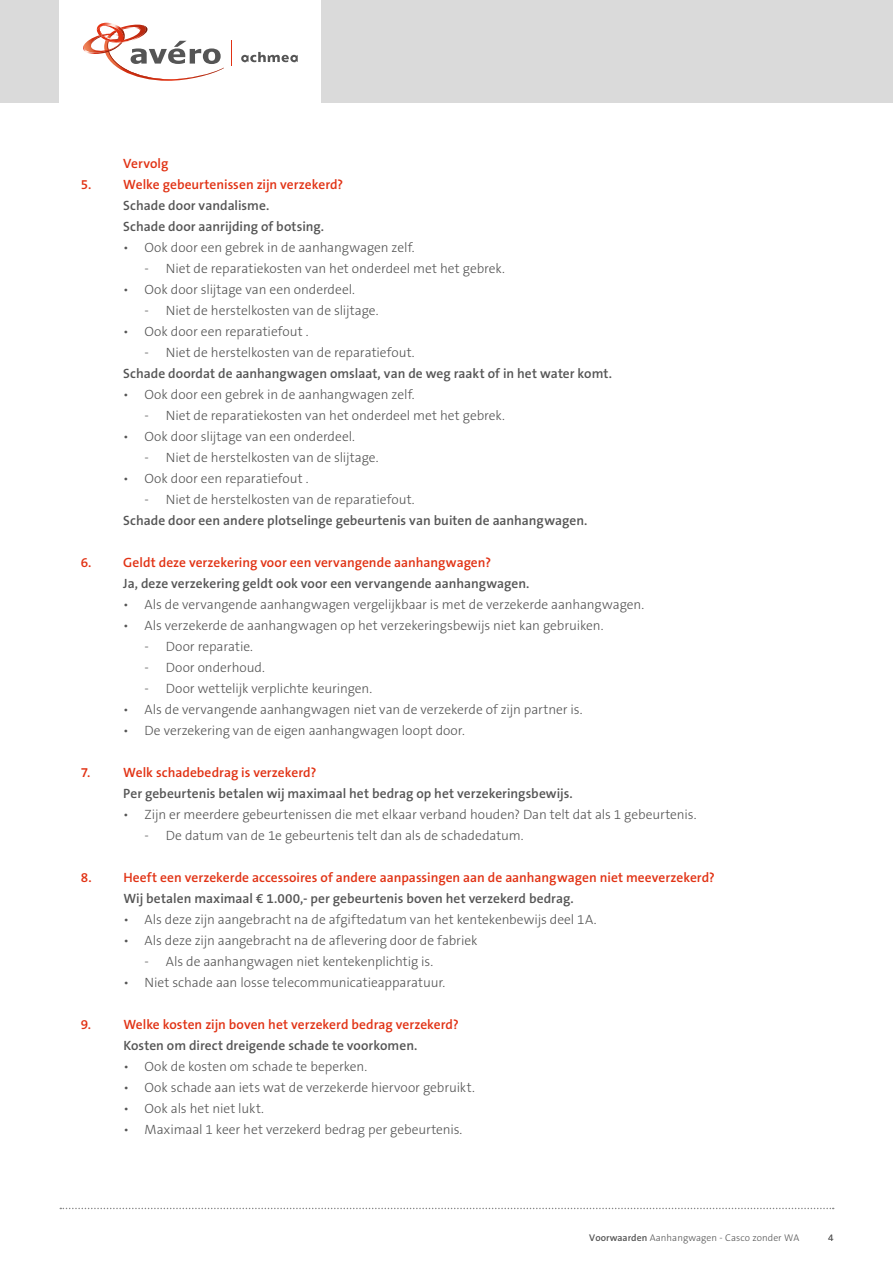
<style>
.page{position:relative;width:893px;height:1263px;background:#fff}
.page>*{position:absolute;margin:0;border:0;box-sizing:border-box;transform-origin:0 0}
.t1{font:300 13.5px "The Sans B3";letter-spacing:-.005em;color:#555}
.t2{font:600 13.5px/21px "The Sans B6";color:#555}
.t3{font:600 13.5px "The Sans B6";color:#e13214}
.t4{font:300 9.75px "The Sans B3";letter-spacing:.005em;color:#555}
.s1{font-family:"The Sans B6";font-weight:600}
</style>
<div class="page">
<div style="left:0;top:0;width:893px;height:103px;background:#dadada"></div>
<div style="left:60px;top:0;width:261px;height:103px;background:#fff"></div>
<svg style="left:241px;top:52px;width:57px;height:10px"></svg>
<svg style="left:83px;top:22px;width:141px;height:59px"></svg>
<svg style="left:231px;top:41px;width:1px;height:25px"></svg>
<svg style="left:60px;top:1208px;width:774px;height:1px"></svg>
<p class="t3" style="left:123px;top:156px;width:47px">Vervolg</p>
<p class="t3" style="left:81px;top:177px;width:264px">5. Welke gebeurtenissen zijn verzekerd?</p>
<p class="t2" style="left:123px;top:196px;width:202px">Schade door vandalisme.<br>Schade door aanrijding of botsing.</p>
<p class="t1" style="left:123px;top:241px;width:293px">• Ook door een gebrek in de aanhangwagen zelf.</p>
<p class="t1" style="left:145px;top:262px;width:362px">- Niet de reparatiekosten van het onderdeel met het gebrek.</p>
<p class="t1" style="left:123px;top:283px;width:233px">• Ook door slijtage van een onderdeel.</p>
<p class="t1" style="left:145px;top:304px;width:235px">- Niet de herstelkosten van de slijtage.</p>
<p class="t1" style="left:123px;top:325px;width:187px">• Ook door een reparatiefout .</p>
<p class="t1" style="left:145px;top:346px;width:272px">- Niet de herstelkosten van de reparatiefout.</p>
<p class="t2" style="left:123px;top:364px;width:490px">Schade doordat de aanhangwagen omslaat, van de weg raakt of in het water komt.</p>
<p class="t1" style="left:123px;top:388px;width:293px">• Ook door een gebrek in de aanhangwagen zelf.</p>
<p class="t1" style="left:145px;top:409px;width:362px">- Niet de reparatiekosten van het onderdeel met het gebrek.</p>
<p class="t1" style="left:123px;top:430px;width:233px">• Ook door slijtage van een onderdeel.</p>
<p class="t1" style="left:145px;top:451px;width:235px">- Niet de herstelkosten van de slijtage.</p>
<p class="t1" style="left:123px;top:472px;width:187px">• Ook door een reparatiefout .</p>
<p class="t1" style="left:145px;top:493px;width:272px">- Niet de herstelkosten van de reparatiefout.</p>
<p class="t2" style="left:123px;top:511px;width:466px">Schade door een andere plotselinge gebeurtenis van buiten de aanhangwagen.</p>
<p class="t3" style="left:81px;top:555px;width:412px">6. Geldt deze verzekering voor een vervangende aanhangwagen?</p>
<p class="t2" style="left:123px;top:574px;width:408px">Ja, deze verzekering geldt ook voor een vervangende aanhangwagen.</p>
<p class="t1" style="left:123px;top:598px;width:522px">• Als de vervangende aanhangwagen vergelijkbaar is met de verzekerde aanhangwagen.</p>
<p class="t1" style="left:123px;top:619px;width:482px">• Als verzekerde de aanhangwagen op het verzekeringsbewijs niet kan gebruiken.</p>
<p class="t1" style="left:145px;top:640px;width:110px">- Door reparatie.</p>
<p class="t1" style="left:145px;top:661px;width:122px">- Door onderhoud.</p>
<p class="t1" style="left:145px;top:682px;width:229px">- Door wettelijk verplichte keuringen.</p>
<p class="t1" style="left:123px;top:703px;width:461px">• Als de vervangende aanhangwagen niet van de verzekerde of zijn partner is.</p>
<p class="t1" style="left:123px;top:724px;width:343px">• De verzekering van de eigen aanhangwagen loopt door.</p>
<p class="t3" style="left:81px;top:766px;width:11px">7.</p>
<p class="t3" style="left:123px;top:766px;width:195px">Welk schadebedrag is verzekerd?</p>
<p class="t2" style="left:123px;top:784px;width:451px">Per gebeurtenis betalen wij maximaal het bedrag op het verzekeringsbewijs.</p>
<p class="t1" style="left:123px;top:808px;width:575px">• Zijn er meerdere gebeurtenissen die met elkaar verband houden? Dan telt dat als 1 gebeurtenis.</p>
<p class="t1" style="left:145px;top:829px;width:381px">- De datum van de 1e gebeurtenis telt dan als de schadedatum.</p>
<p class="t3" style="left:81px;top:871px;width:636px">8. Heeft een verzekerde accessoires of andere aanpassingen aan de aanhangwagen niet meeverzekerd?</p>
<p class="t2" style="left:123px;top:889px;width:452px">Wij betalen maximaal € 1.000,- per gebeurtenis boven het verzekerd bedrag.</p>
<p class="t1" style="left:123px;top:913px;width:475px">• Als deze zijn aangebracht na de afgiftedatum van het kentekenbewijs deel 1A.</p>
<p class="t1" style="left:123px;top:934px;width:356px">• Als deze zijn aangebracht na de aflevering door de fabriek</p>
<p class="t1" style="left:145px;top:955px;width:290px">- Als de aanhangwagen niet kentekenplichtig is.</p>
<p class="t1" style="left:123px;top:976px;width:323px">• Niet schade aan losse telecommunicatieapparatuur.</p>
<p class="t3" style="left:81px;top:1018px;width:380px">9. Welke kosten zijn boven het verzekerd bedrag verzekerd?</p>
<p class="t2" style="left:123px;top:1036px;width:296px">Kosten om direct dreigende schade te voorkomen.</p>
<p class="t1" style="left:123px;top:1060px;width:245px">• Ook de kosten om schade te beperken.</p>
<p class="t1" style="left:123px;top:1081px;width:353px">• Ook schade aan iets wat de verzekerde hiervoor gebruikt.</p>
<p class="t1" style="left:123px;top:1102px;width:142px">• Ook als het niet lukt.</p>
<p class="t1" style="left:123px;top:1123px;width:341px">• Maximaal 1 keer het verzekerd bedrag per gebeurtenis.</p>
<p class="t4" style="left:589px;top:1233px;width:212px"><span class="s1">Voorwaarden</span> Aanhangwagen - Casco zonder WA</p>
<p class="t4" style="left:828px;top:1233px;width:7px">4</p>
</div>
